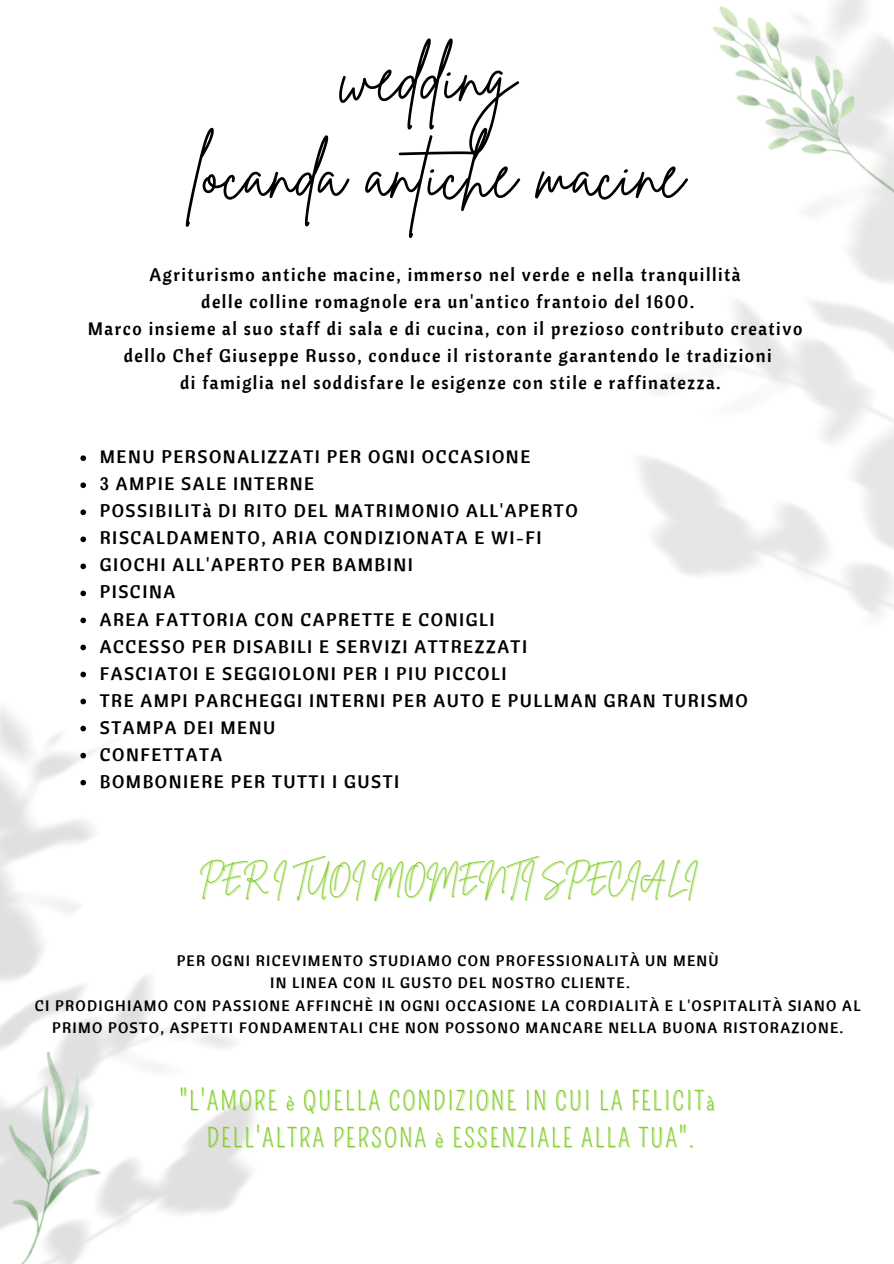
<style>
.page{position:relative;width:894px;height:1264px;background:#fff}
.page>*{position:absolute;margin:0;border:0;box-sizing:border-box;transform-origin:0 0}
.t1{font:69.9px "Brittany Signature";color:#000}
.t2{font:25.5px "Pompiere";letter-spacing:.085em;color:#81cd27}
.t3{font:24.9px "Brittany Signature";color:#81cd27}
.t4{font:18px "Cantora One";letter-spacing:.085em;color:#000}
.t5{font:15px/22.5px "Cantora One";letter-spacing:.085em;color:#000;text-align:center}
</style>
<div class="page">
<svg style="left:80px;top:455px;width:6px;height:6px"></svg>
<svg style="left:80px;top:482px;width:6px;height:6px"></svg>
<svg style="left:80px;top:509px;width:6px;height:6px"></svg>
<svg style="left:80px;top:536px;width:6px;height:6px"></svg>
<svg style="left:80px;top:563px;width:6px;height:6px"></svg>
<svg style="left:80px;top:590px;width:6px;height:6px"></svg>
<svg style="left:80px;top:617px;width:6px;height:6px"></svg>
<svg style="left:80px;top:644px;width:6px;height:6px"></svg>
<svg style="left:80px;top:671px;width:6px;height:6px"></svg>
<svg style="left:80px;top:698px;width:6px;height:6px"></svg>
<svg style="left:80px;top:725px;width:6px;height:6px"></svg>
<svg style="left:80px;top:752px;width:6px;height:6px"></svg>
<svg style="left:80px;top:779px;width:6px;height:6px"></svg>
<img style="left:712px;top:0;width:181px;height:247px">
<img style="left:0;top:1047px;width:130px;height:216px">
<p class="t1" style="left:340px;top:31px;width:177px">wedding</p>
<p class="t1" style="left:193px;top:128px;width:492px">locanda antiche macine</p>
<p class="t4" style="left:149px;top:263px;width:592px">Agriturismo antiche macine, immerso nel verde e nella tranquillità</p>
<p class="t4" style="left:201px;top:290px;width:494px">delle colline romagnole era un'antico frantoio del 1600.</p>
<p class="t4" style="left:88px;top:317px;width:716px">Marco insieme al suo staff di sala e di cucina, con il prezioso contributo creativo</p>
<p class="t4" style="left:124px;top:344px;width:649px">dello Chef Giuseppe Russo, conduce il ristorante garantendo le tradizioni</p>
<p class="t4" style="left:180px;top:371px;width:542px">di famiglia nel soddisfare le esigenze con stile e raffinatezza.</p>
<p class="t4" style="left:100px;top:445px;width:432px">MENU PERSONALIZZATI PER OGNI OCCASIONE</p>
<p class="t4" style="left:100px;top:472px;width:216px">3 AMPIE SALE INTERNE</p>
<p class="t4" style="left:100px;top:499px;width:479px">POSSIBILITà DI RITO DEL MATRIMONIO ALL'APERTO</p>
<p class="t4" style="left:100px;top:526px;width:443px">RISCALDAMENTO, ARIA CONDIZIONATA E WI-FI</p>
<p class="t4" style="left:100px;top:553px;width:315px">GIOCHI ALL'APERTO PER BAMBINI</p>
<p class="t4" style="left:100px;top:580px;width:77px">PISCINA</p>
<p class="t4" style="left:100px;top:607px;width:396px">AREA FATTORIA CON CAPRETTE E CONIGLI</p>
<p class="t4" style="left:100px;top:634px;width:429px">ACCESSO PER DISABILI E SERVIZI ATTREZZATI</p>
<p class="t4" style="left:100px;top:661px;width:408px">FASCIATOI E SEGGIOLONI PER I PIU PICCOLI</p>
<p class="t4" style="left:100px;top:688px;width:649px">TRE AMPI PARCHEGGI INTERNI PER AUTO E PULLMAN GRAN TURISMO</p>
<p class="t4" style="left:100px;top:715px;width:177px">STAMPA DEI MENU</p>
<p class="t4" style="left:100px;top:742px;width:124px">CONFETTATA</p>
<p class="t4" style="left:100px;top:769px;width:301px">BOMBONIERE PER TUTTI I GUSTI</p>
<p class="t3" style="left:199px;top:861px;width:499px">PER I TUOI MOMENTI SPECIALI</p>
<p class="t5" style="left:177px;top:948px;width:543px">PER OGNI RICEVIMENTO STUDIAMO CON PROFESSIONALITÀ UN MENÙ</p>
<p class="t5" style="left:270px;top:971px;width:361px">IN LINEA CON IL GUSTO DEL NOSTRO CLIENTE.</p>
<p class="t5" style="left:35px;top:994px;width:826px">CI PRODIGHIAMO CON PASSIONE AFFINCHÈ IN OGNI OCCASIONE LA CORDIALITÀ E L'OSPITALITÀ SIANO AL<br>PRIMO POSTO, ASPETTI FONDAMENTALI CHE NON POSSONO MANCARE NELLA BUONA RISTORAZIONE.</p>
<p class="t2" style="left:180px;top:1086px;width:536px">"L'AMORE è QUELLA CONDIZIONE IN CUI LA FELICITà</p>
<p class="t2" style="left:207px;top:1123px;width:489px">DELL'ALTRA PERSONA è ESSENZIALE ALLA TUA".</p>
</div>
